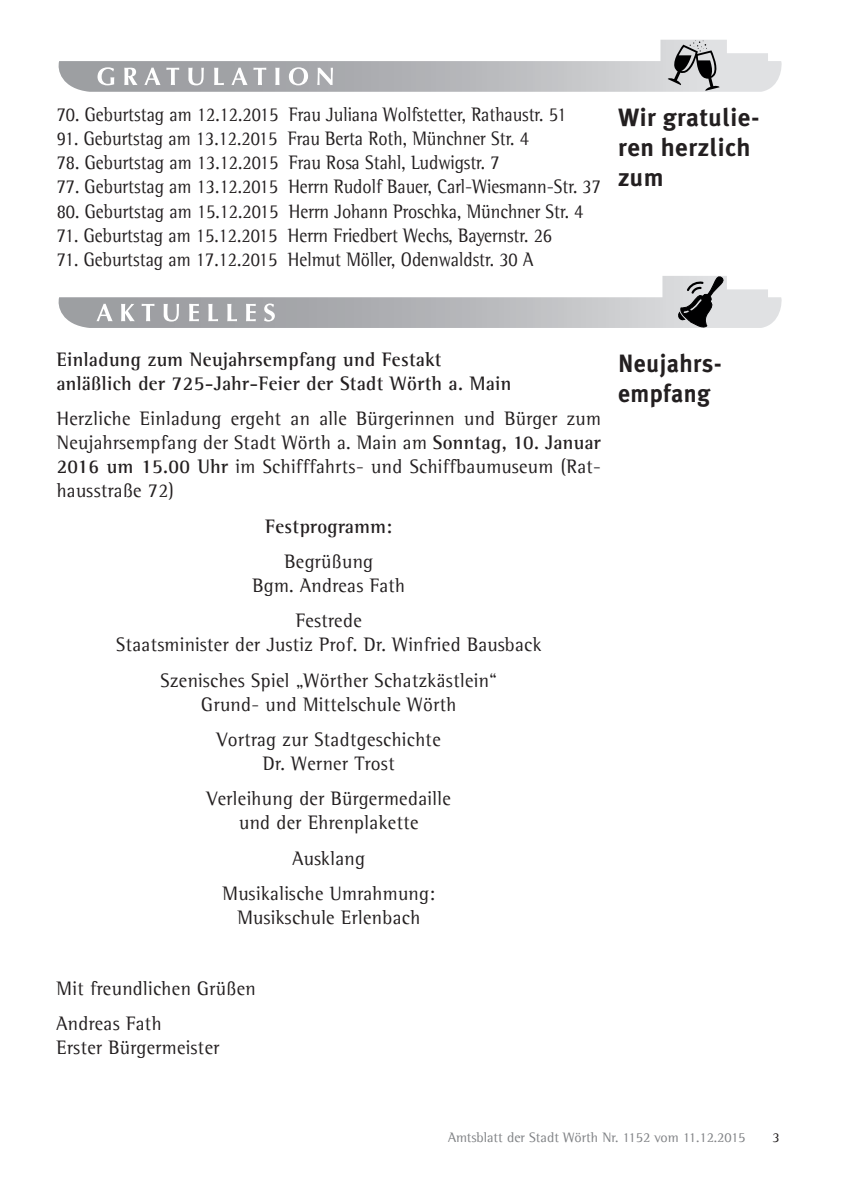
<style>
.page{position:relative;width:842px;height:1191px;background:#fff}
.page>*{position:absolute;margin:0;border:0;box-sizing:border-box;transform-origin:0 0}
.t1{font:700 25px/30px "Meta Plus";letter-spacing:.02em;color:#231f20}
.t2{font:700 25px/30px "Meta Plus";letter-spacing:.02em;color:#231f20;scale:.95 1}
.t3{font:20px "Agfa Rotis Semi Serif";color:#231f20;scale:.89 1}
.t4{font:20px/24px "Agfa Rotis Semi Serif";letter-spacing:.02em;color:#231f20;text-align:center;scale:.95 1}
.t5{font:20px/24px "Agfa Rotis Semi Serif";color:#231f20;text-align:justify;scale:.95 1}
.t6{font:700 20px/24px "Agfa Rotis Semi Serif";letter-spacing:.02em;color:#231f20;scale:.95 1}
.t7{font:14px "Agfa Rotis Semi Serif";color:#808285}
.t8{font:14px "Agfa Rotis Semi Serif";color:#231f20}
.s1{font-weight:700}
</style>
<div class="page">
<svg style="left:58px;top:40px;width:724px;height:52px"></svg>
<svg style="left:58px;top:276px;width:724px;height:52px"></svg>
<p class="t3" style="left:57px;top:103px;width:574px">70. Geburtstag am 12.12.2015 Frau Juliana Wolfstetter, Rathaustr. 51</p>
<p class="t3" style="left:57px;top:127px;width:532px">91. Geburtstag am 13.12.2015 Frau Berta Roth, Münchner Str. 4</p>
<p class="t3" style="left:57px;top:151px;width:499px">78. Geburtstag am 13.12.2015 Frau Rosa Stahl, Ludwigstr. 7</p>
<p class="t3" style="left:57px;top:175px;width:613px">77. Geburtstag am 13.12.2015 Herrn Rudolf Bauer, Carl-Wiesmann-Str. 37</p>
<p class="t3" style="left:57px;top:199px;width:593px">80. Geburtstag am 15.12.2015 Herrn Johann Proschka, Münchner Str. 4</p>
<p class="t3" style="left:57px;top:223px;width:558px">71. Geburtstag am 15.12.2015 Herrn Friedbert Wechs, Bayernstr. 26</p>
<p class="t3" style="left:57px;top:247px;width:537px">71. Geburtstag am 17.12.2015 Helmut Möller, Odenwaldstr. 30 A</p>
<p class="t1" style="left:618px;top:103px;width:143px">Wir gratulie&shy;ren herzlich zum</p>
<p class="t6" style="left:57px;top:347px;width:480px">Einladung zum Neujahrsempfang und Festakt anläßlich der 725-Jahr-Feier der Stadt Wörth a. Main</p>
<p class="t5" style="left:57px;top:406px;width:574px">Herzliche Einladung ergeht an alle Bürgerinnen und Bürger zum Neujahrsempfang der Stadt Wörth a. Main am <span class="s1">Sonntag, 10. Januar 2016 um 15.00 Uhr</span> im Schifffahrts- und Schiffbaumuseum (Rat&shy;hausstraße 72)</p>
<p class="t6" style="left:265px;top:514px;width:135px">Festprogramm:</p>
<p class="t4" style="left:253px;top:549px;width:162px">Begrüßung<br>Bgm. Andreas Fath</p>
<p class="t4" style="left:116px;top:608px;width:449px">Festrede<br>Staatsminister der Justiz Prof. Dr. Winfried Bausback</p>
<p class="t4" style="left:160px;top:668px;width:356px">Szenisches Spiel „Wörther Schatzkästlein“<br>Grund- und Mittelschule Wörth</p>
<p class="t4" style="left:217px;top:727px;width:237px">Vortrag zur Stadtgeschichte<br>Dr. Werner Trost</p>
<p class="t4" style="left:207px;top:786px;width:258px">Verleihung der Bürgermedaille und der Ehrenplakette</p>
<p class="t4" style="left:223px;top:840px;width:225px;line-height:35.4px">Ausklang<br>Musikalische Umrahmung:</p>
<p class="t4" style="left:237px;top:905px;width:194px">Musikschule Erlenbach</p>
<p class="t2" style="left:618px;top:348px;width:111px">Neujahrs&shy;empfang</p>
<p class="t4" style="left:57px;top:970px;width:211px;line-height:35.4px;text-align:left">Mit freundlichen Grüßen<br>Andreas Fath</p>
<p class="t4" style="left:57px;top:1035px;width:173px">Erster Bürgermeister</p>
<p class="t7" style="left:448px;top:1128px;width:299px">Amtsblatt der Stadt Wörth Nr. 1152 vom 11.12.2015</p>
<p class="t8" style="left:772px;top:1128px;width:9px">3</p>
</div>
